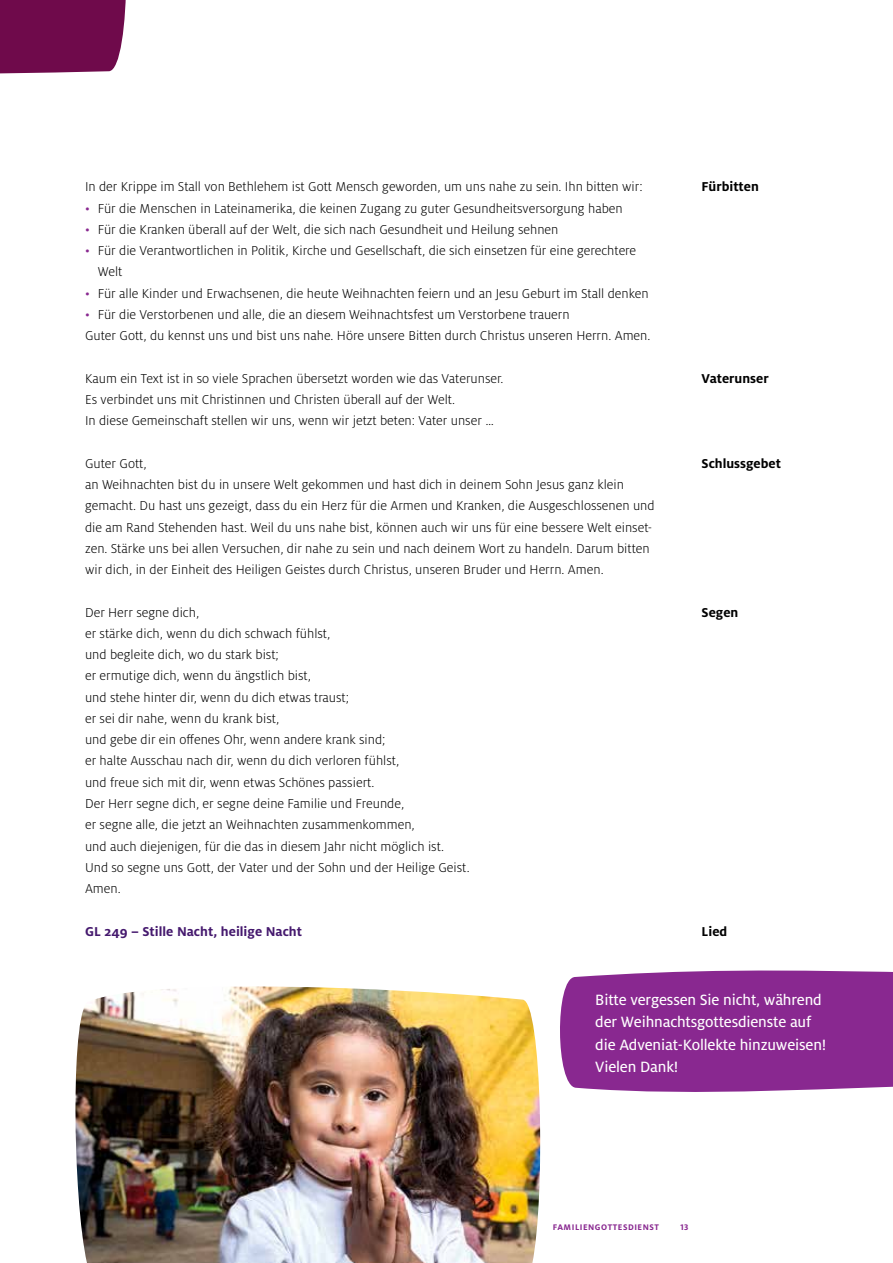
<style>
.page{position:relative;width:893px;height:1263px;background:#fff}
.page>*{position:absolute;margin:0;border:0;box-sizing:border-box;transform-origin:0 0}
.t1{font:16.5px/22.5px "Milo OT Text";letter-spacing:-.01em;color:#fff}
.t2{font:300 14.25px/21.3px "Milo OT";color:#000}
.t3{font:700 14.25px "Milo OT";color:#000}
.t4{font:700 14.25px "Milo OT";color:#45196e}
.t5{font:700 9px "Milo OT";letter-spacing:.06em;color:#892890}
.s1{color:#892890}
</style>
<div class="page">
<div style="left:560px;top:970px;width:333px;height:122px;background:#892890"></div>
<img style="left:75px;top:986px;width:466px;height:277px">
<div style="left:0;top:0;width:126px;height:74px;background:#6f0a4b"></div>
<p class="t2" style="left:85px;top:176px;width:559px">In der Krippe im Stall von Bethlehem ist Gott Mensch geworden, um uns nahe zu sein. Ihn bitten wir:</p>
<p class="t2" style="left:85px;top:198px;width:539px"><span class="s1">•</span> Für die Menschen in Lateinamerika, die keinen Zugang zu guter Gesundheitsversorgung haben</p>
<p class="t2" style="left:85px;top:219px;width:475px"><span class="s1">•</span> Für die Kranken überall auf der Welt, die sich nach Gesundheit und Heilung sehnen</p>
<p class="t2" style="left:98px;top:240px;width:540px;text-indent:-13px"><span class="s1">•</span> Für die Verantwortlichen in Politik, Kirche und Gesellschaft, die sich einsetzen für eine gerechtere<br>Welt</p>
<p class="t2" style="left:85px;top:283px;width:565px"><span class="s1">•</span> Für alle Kinder und Erwachsenen, die heute Weihnachten feiern und an Jesu Geburt im Stall denken</p>
<p class="t2" style="left:85px;top:304px;width:567px"><span class="s1">•</span> Für die Verstorbenen und alle, die an diesem Weihnachtsfest um Verstorbene trauern<br>Guter Gott, du kennst uns und bist uns nahe. Höre unsere Bitten durch Christus unseren Herrn. Amen.</p>
<p class="t2" style="left:85px;top:368px;width:420px">Kaum ein Text ist in so viele Sprachen übersetzt worden wie das Vaterunser.<br>Es verbindet uns mit Christinnen und Christen überall auf der Welt.<br>In diese Gemeinschaft stellen wir uns, wenn wir jetzt beten: Vater unser …</p>
<p class="t2" style="left:85px;top:453px;width:571px">Guter Gott,<br>an Weihnachten bist du in unsere Welt gekommen und hast dich in deinem Sohn Jesus ganz klein gemacht. Du hast uns gezeigt, dass du ein Herz für die Armen und Kranken, die Ausgeschlossenen und die am Rand Stehenden hast. Weil du uns nahe bist, können auch wir uns für eine bessere Welt einset&shy;zen. Stärke uns bei allen Versuchen, dir nahe zu sein und nach deinem Wort zu handeln. Darum bitten wir dich, in der Einheit des Heiligen Geistes durch Christus, unseren Bruder und Herrn. Amen.</p>
<p class="t2" style="left:85px;top:602px;width:386px">Der Herr segne dich,<br>er stärke dich, wenn du dich schwach fühlst,<br>und begleite dich, wo du stark bist;<br>er ermutige dich, wenn du ängstlich bist,<br>und stehe hinter dir, wenn du dich etwas traust;<br>er sei dir nahe, wenn du krank bist,<br>und gebe dir ein offenes Ohr, wenn andere krank sind;<br>er halte Ausschau nach dir, wenn du dich verloren fühlst,<br>und freue sich mit dir, wenn etwas Schönes passiert.<br>Der Herr segne dich, er segne deine Familie und Freunde,<br>er segne alle, die jetzt an Weihnachten zusammenkommen,<br>und auch diejenigen, für die das in diesem Jahr nicht möglich ist.<br>Und so segne uns Gott, der Vater und der Sohn und der Heilige Geist.<br>Amen.</p>
<p class="t4" style="left:85px;top:923px;width:219px">GL 249 – Stille Nacht, heilige Nacht</p>
<p class="t3" style="left:702px;top:179px;width:59px">Fürbitten</p>
<p class="t3" style="left:702px;top:370px;width:69px">Vaterunser</p>
<p class="t3" style="left:702px;top:455px;width:81px">Schlussgebet</p>
<p class="t3" style="left:702px;top:604px;width:38px">Segen</p>
<p class="t3" style="left:702px;top:923px;width:27px">Lied</p>
<p class="t1" style="left:595px;top:988px;width:233px">Bitte vergessen Sie nicht, während der Weihnachtsgottesdienste auf die Adveniat-Kollekte hinzuweisen!<br>Vielen Dank!</p>
<p class="t5" style="left:553px;top:1222px;width:108px">FAMILIENGOTTESDIENST</p>
<p class="t5" style="left:680px;top:1222px;width:9px">13</p>
</div>
